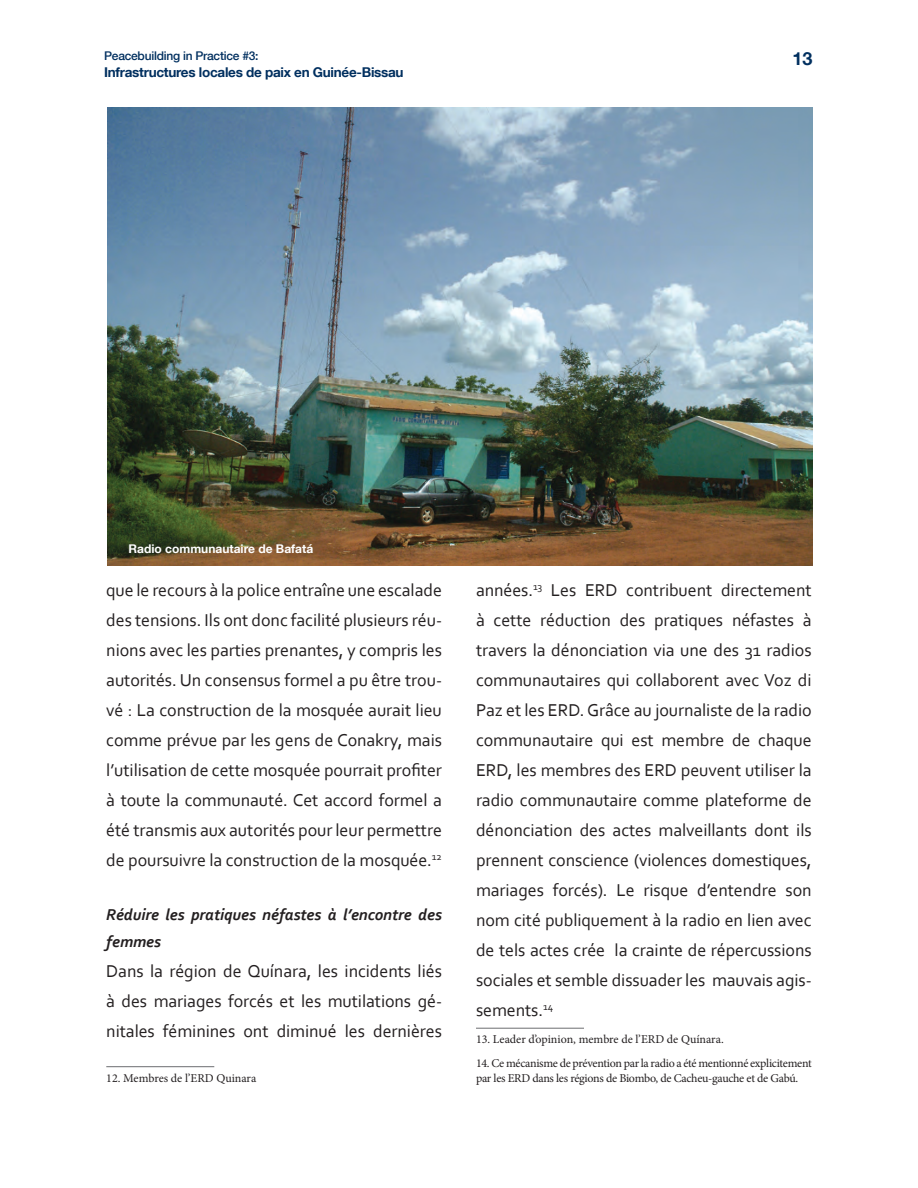
<style>
.page{position:relative;width:918px;height:1188px;background:#fff}
.page>*{position:absolute;margin:0;border:0;box-sizing:border-box;transform-origin:0 0}
.t1{font:18px/30px "Corbel";letter-spacing:-.005em;color:#231f20;text-align:justify}
.t2{font:700 18px "Helvetica Neue LT Com";color:#002f5f}
.t3{font:italic 700 16.5px/27px "Corbel";letter-spacing:-.005em;color:#231f20}
.t4{font:700 13.5px "Helvetica Neue LT Com";letter-spacing:-.02em;color:#002f5f}
.t5{font:12px/15px "Minion Pro";letter-spacing:-.025em;color:#231f20}
.t6{font:12px "Minion Pro";color:#231f20}
.t7{font:500 12px "Helvetica Neue LT Com";letter-spacing:-.02em;color:#002f5f}
.t8{font:700 12px "Helvetica Neue LT Com";color:#fff}
</style>
<div class="page">
<hr style="left:106px;top:1066px;width:108px;height:1px;background:#6c6d70">
<hr style="left:476px;top:1028px;width:108px;height:1px;background:#6c6d70">
<img style="left:107px;top:107px;width:706px;height:459px">
<p class="t7" style="left:104px;top:49px;width:156px">Peacebuilding in Practice #3:</p>
<p class="t4" style="left:104px;top:63px;width:301px">Infrastructures locales de paix en Guinée-Bissau</p>
<p class="t2" style="left:793px;top:47px;width:22px">13</p>
<p class="t8" style="left:129px;top:541px;width:186px">Radio communautaire de Bafatá</p>
<p class="t1" style="left:106px;top:574px;width:337px">que le recours à la police entraîne une escalade des tensions. Ils ont donc facilité plusieurs réu&shy;nions avec les parties prenantes, y compris les autorités. Un consensus formel a pu être trou&shy;vé : La construction de la mosquée aurait lieu comme prévue par les gens de Conakry, mais l’utilisation de cette mosquée pourrait profiter à toute la communauté. Cet accord formel a été transmis aux autorités pour leur permettre de poursuivre la construction de la mosquée.<sup>12</sup></p>
<p class="t3" style="left:106px;top:901px;width:337px">Réduire les pratiques néfastes à l’encontre des femmes</p>
<p class="t1" style="left:106px;top:955px;width:337px">Dans la région de Quínara, les incidents liés à des mariages forcés et les mutilations gé&shy;nitales féminines ont diminué les dernières</p>
<p class="t6" style="left:106px;top:1070px;width:152px">12. Membres de l’ERD Quinara</p>
<p class="t1" style="left:476px;top:574px;width:337px">années.<sup>13</sup> Les ERD contribuent directement à cette réduction des pratiques néfastes à travers la dénonciation via une des 31 radios communautaires qui collaborent avec Voz di Paz et les ERD. Grâce au journaliste de la radio communautaire qui est membre de chaque ERD, les membres des ERD peuvent utiliser la radio communautaire comme plateforme de dénonciation des actes malveillants dont ils prennent conscience (violences domestiques, mariages forcés). Le risque d’entendre son nom cité publiquement à la radio en lien avec de tels actes crée la crainte de répercussions sociales et semble dissuader les mauvais agis&shy;sements.<sup>14</sup></p>
<p class="t6" style="left:476px;top:1031px;width:249px">13. Leader d’opinion, membre de l’ERD de Quínara.</p>
<p class="t5" style="left:476px;top:1055px;width:337px">14. Ce mécanisme de prévention par la radio a été mentionné explicitement par les ERD dans les régions de Biombo, de Cacheu-gauche et de Gabú.</p>
</div>
